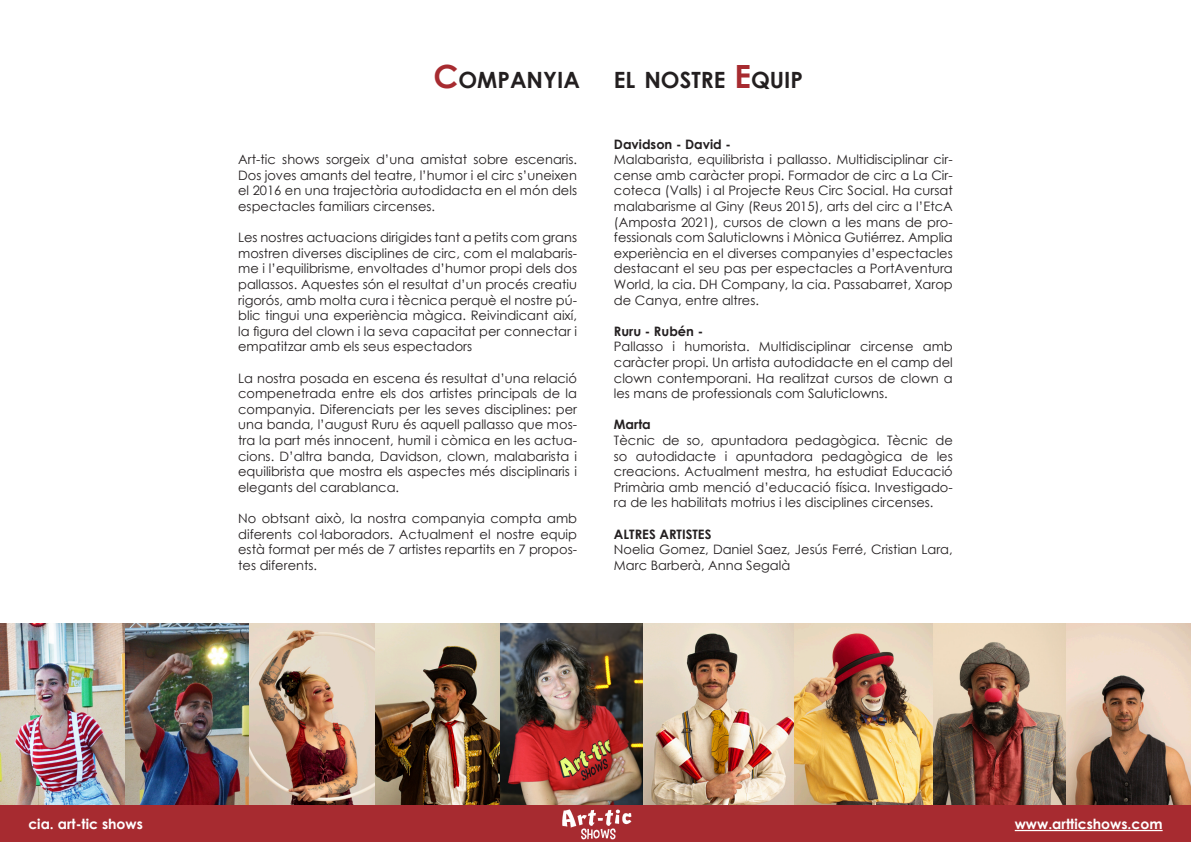
<style>
.page{position:relative;width:1191px;height:842px;background:#fff}
.page>*{position:absolute;margin:0;border:0;box-sizing:border-box;transform-origin:0 0}
.t1{font:700 22.4px "Century Gothic";color:#231f20}
.t2{font:700 14px "Century Gothic";color:#fff}
.t3{font:13px/15.6px "Century Gothic";color:#231f20;text-align:justify}
.t4{font:700 13px "Century Gothic";color:#231f20}
.s1{font-size:32px;color:#a72b30}
</style>
<div class="page">
<img style="left:0;top:624px;width:1191px;height:182px">
<div style="left:0;top:806px;width:1191px;height:36px;background:#a72b30"></div>
<hr style="left:1014px;top:830px;width:148px;height:1px;background:#fff">
<img style="left:562px;top:809px;width:70px;height:31px">
<h1 class="t1" style="left:433px;top:63px;width:61px"><span class="s1">C</span>OMPAN</h1>
<h1 class="t1" style="left:543px;top:63px;width:37px">YIA</h1>
<h1 class="t1" style="left:614px;top:63px;width:188px">EL NOSTRE <span class="s1">E</span>QUIP</h1>
<p class="t3" style="left:238px;top:151px;width:340px">Art-tic shows sorgeix d’una amistat sobre escenaris.<br>Dos joves amants del teatre, l’humor i el circ s’uneixen el 2016 en una trajectòria autodidacta en el món dels espectacles familiars circenses.</p>
<p class="t3" style="left:238px;top:229px;width:340px">Les nostres actuacions dirigides tant a petits com grans mostren diverses disciplines de circ, com el malabaris&shy;me i l’equilibrisme, envoltades d’humor propi dels dos pallassos. Aquestes són el resultat d’un procés creatiu rigorós, amb molta cura i tècnica perquè el nostre pú&shy;blic tingui una experiència màgica. Reivindicant així, la figura del clown i la seva capacitat per connectar i empatitzar amb els seus espectadors</p>
<p class="t3" style="left:238px;top:370px;width:340px">La nostra posada en escena és resultat d’una relació compenetrada entre els dos artistes principals de la companyia. Diferenciats per les seves disciplines: per una banda, l’august Ruru és aquell pallasso que mos&shy;tra la part més innocent, humil i còmica en les actua&shy;cions. D’altra banda, Davidson, clown, malabarista i equilibrista que mostra els aspectes més disciplinaris i elegants del carablanca.</p>
<p class="t3" style="left:238px;top:510px;width:340px">No obtsant això, la nostra companyia compta amb diferents col·laboradors. Actualment el nostre equip està format per més de 7 artistes repartits en 7 propos&shy;tes diferents.</p>
<p class="t4" style="left:614px;top:134px;width:118px">Davidson - David -</p>
<p class="t3" style="left:614px;top:151px;width:340px">Malabarista, equilibrista i pallasso. Multidisciplinar cir&shy;cense amb caràcter propi. Formador de circ a La Cir&shy;coteca (Valls) i al Projecte Reus Circ Social. Ha cursat malabarisme al Giny (Reus 2015), arts del circ a l’EtcA (Amposta 2021), cursos de clown a les mans de pro&shy;fessionals com Saluticlowns i Mònica Gutiérrez. Amplia experiència en el diverses companyies d’espectacles destacant el seu pas per espectacles a PortAventura World, la cia. DH Company, la cia. Passabarret, Xarop de Canya, entre altres.</p>
<p class="t4" style="left:614px;top:321px;width:91px">Ruru - Rubén -</p>
<p class="t3" style="left:614px;top:339px;width:340px">Pallasso i humorista. Multidisciplinar circense amb caràcter propi. Un artista autodidacte en el camp del clown contemporani. Ha realitzat cursos de clown a les mans de professionals com Saluticlowns.</p>
<p class="t4" style="left:614px;top:415px;width:38px">Marta</p>
<p class="t3" style="left:614px;top:432px;width:340px">Tècnic de so, apuntadora pedagògica. Tècnic de so autodidacte i apuntadora pedagògica de les creacions. Actualment mestra, ha estudiat Educació Primària amb menció d’educació física. Investigado&shy;ra de les habilitats motrius i les disciplines circenses.</p>
<p class="t4" style="left:614px;top:524px;width:99px">ALTRES ARTISTES</p>
<p class="t3" style="left:614px;top:541px;width:340px">Noelia Gomez, Daniel Saez, Jesús Ferré, Cristian Lara,<br>Marc Barberà, Anna Segalà</p>
<p class="t2" style="left:28px;top:813px;width:116px">cia. art-tic shows</p>
<p class="t2" style="left:1014px;top:813px;width:149px">www.artticshows.com</p>
</div>
